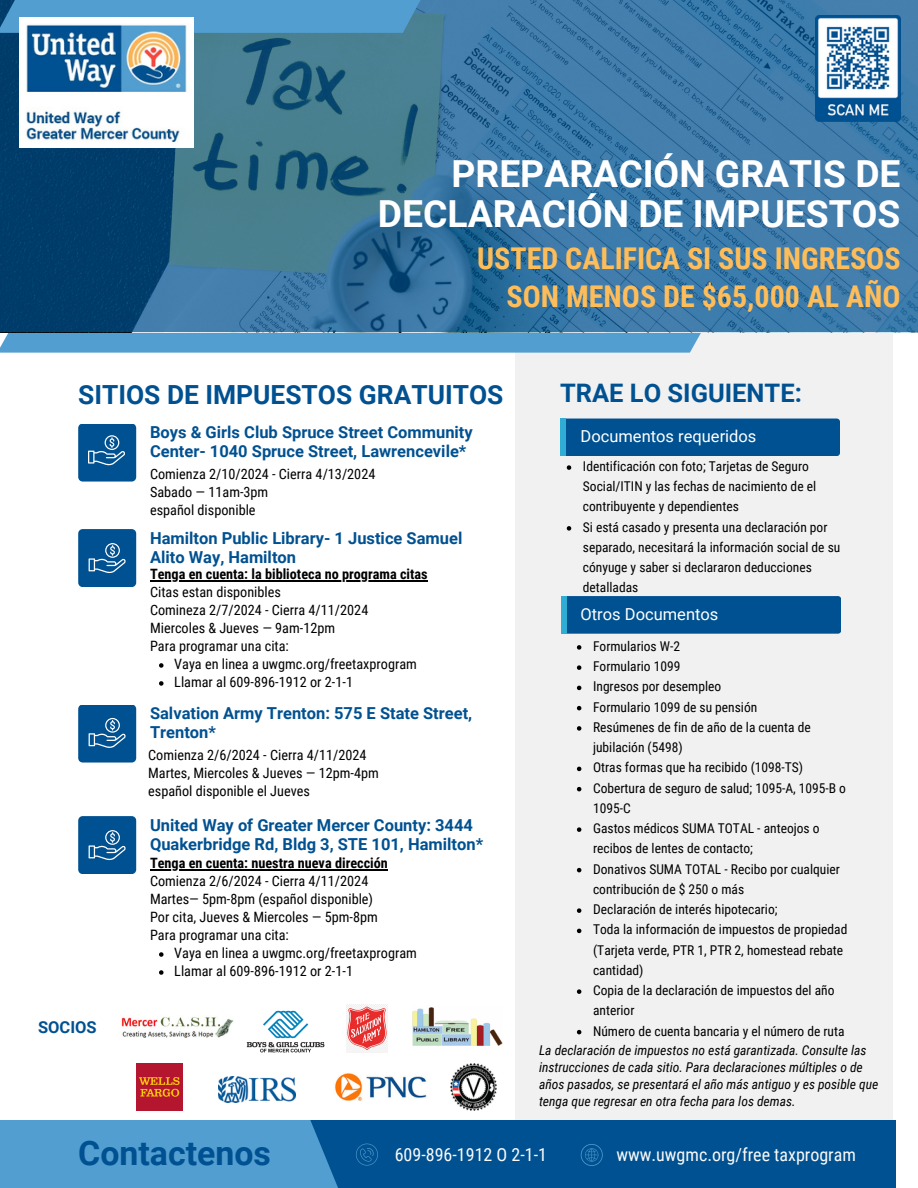
<style>
.page{position:relative;width:918px;height:1188px;background:#fff}
.page>*{position:absolute;margin:0;border:0;box-sizing:border-box;transform-origin:0 0}
.t1{font:700 37.35px "Roboto";color:#fff}
.t2{font:700 33.9px "Roboto";color:#005191}
.t3{font:700 30px "Roboto Condensed";color:#ffbd59}
.t4{font:700 26.4px "Roboto";color:#005191}
.t5{font:700 25.5px "Roboto";color:#005191}
.t6{font:18px "Roboto Condensed";color:#fafafa}
.t7{font:700 16.5px/19.2px "Roboto";color:#005191}
.t8{font:16.5px "Roboto";color:#fff}
.t9{font:14.25px "Roboto Condensed";color:#000}
.t10{font:700 14.25px "Roboto Condensed";color:#000}
.t11{font:13.5px/20.2px "Roboto Condensed";color:#000}
.t12{font:italic 13.5px/16.8px "Roboto Condensed";color:#000}
</style>
<div class="page">
<div style="left:515px;top:0;width:378px;height:1188px;background:#f1f1f1"></div>
<div style="left:234px;top:1120px;width:662px;height:68px;background:#005191"></div>
<svg style="left:0;top:1120px;width:369px;height:68px;background:#4995c9"></svg>
<svg style="left:581px;top:1144px;width:22px;height:22px"></svg>
<svg style="left:356px;top:1144px;width:22px;height:22px"></svg>
<div style="left:561px;top:596px;width:280px;height:38px;background:#005191;border-radius:3px"></div>
<div style="left:561px;top:596px;width:6px;height:38px;background:#30add4"></div>
<div style="left:560px;top:419px;width:280px;height:37px;background:#005191;border-radius:3px"></div>
<div style="left:560px;top:419px;width:5px;height:37px;background:#30add4"></div>
<svg style="left:78px;top:424px;width:58px;height:58px;background:#145e99"></svg>
<svg style="left:0;top:0;width:918px;height:353px;fill:#539ed0"></svg>
<svg style="left:0;top:0;width:917px;height:332px;background:#347099"></svg>
<svg style="left:0;top:0;width:478px;height:33px;background:#4f97c7"></svg>
<svg style="left:78px;top:529px;width:58px;height:58px;background:#125d99"></svg>
<svg style="left:78px;top:705px;width:58px;height:58px;background:#145e99"></svg>
<svg style="left:78px;top:816px;width:58px;height:58px;background:#135d99"></svg>
<img style="left:20px;top:17px;width:173px;height:131px">
<img style="left:121px;top:1017px;width:112px;height:21px">
<img style="left:247px;top:1010px;width:77px;height:43px">
<img style="left:347px;top:1005px;width:40px;height:48px">
<img style="left:412px;top:1007px;width:90px;height:39px">
<img style="left:136px;top:1064px;width:46px;height:46px">
<img style="left:219px;top:1077px;width:76px;height:25px">
<img style="left:334px;top:1073px;width:93px;height:27px">
<img style="left:451px;top:1064px;width:46px;height:46px">
<img style="left:815px;top:15px;width:86px;height:106px">
<svg style="left:577px;top:645px;width:4px;height:5px"></svg>
<svg style="left:577px;top:665px;width:4px;height:5px"></svg>
<svg style="left:577px;top:686px;width:4px;height:4px"></svg>
<svg style="left:577px;top:706px;width:4px;height:4px"></svg>
<svg style="left:577px;top:726px;width:4px;height:5px"></svg>
<svg style="left:577px;top:767px;width:4px;height:4px"></svg>
<svg style="left:577px;top:787px;width:4px;height:4px"></svg>
<svg style="left:577px;top:827px;width:4px;height:5px"></svg>
<svg style="left:577px;top:868px;width:4px;height:4px"></svg>
<svg style="left:577px;top:908px;width:4px;height:5px"></svg>
<svg style="left:577px;top:929px;width:4px;height:4px"></svg>
<svg style="left:577px;top:989px;width:4px;height:5px"></svg>
<svg style="left:577px;top:1030px;width:4px;height:4px"></svg>
<svg style="left:567px;top:465px;width:4px;height:5px"></svg>
<svg style="left:567px;top:526px;width:4px;height:5px"></svg>
<hr style="left:150px;top:580px;width:278px;height:1px;background:#000">
<svg style="left:159px;top:663px;width:5px;height:5px"></svg>
<svg style="left:159px;top:681px;width:5px;height:5px"></svg>
<hr style="left:150px;top:869px;width:238px;height:1px;background:#000">
<svg style="left:159px;top:952px;width:5px;height:5px"></svg>
<svg style="left:159px;top:970px;width:5px;height:5px"></svg>
<p class="t1" style="left:452px;top:152px;width:451px">PREPARACIÓN GRATIS DE</p>
<p class="t1" style="left:378px;top:193px;width:524px">DECLARACIÓN DE IMPUESTOS</p>
<p class="t3" style="left:477px;top:241px;width:425px">USTED CALIFICA SI SUS INGRESOS</p>
<p class="t3" style="left:507px;top:279px;width:395px">SON MENOS DE $65,000 AL AÑO</p>
<p class="t4" style="left:78px;top:380px;width:427px">SITIOS DE IMPUESTOS GRATUITOS</p>
<p class="t7" style="left:150px;top:423px;width:324px">Boys &amp; Girls Club Spruce Street Community<br>Center- 1040 Spruce Street, Lawrencevile*</p>
<p class="t9" style="left:150px;top:466px;width:227px">Comienza 2/10/2024 - Cierra 4/13/2024</p>
<p class="t9" style="left:150px;top:484px;width:120px">Sabado — 11am-3pm</p>
<p class="t9" style="left:150px;top:502px;width:107px">español disponible</p>
<p class="t7" style="left:38px;top:1017px;width:60px">SOCIOS</p>
<p class="t7" style="left:150px;top:528px;width:314px">Hamilton Public Library- 1 Justice Samuel<br>Alito Way, Hamilton</p>
<p class="t10" style="left:150px;top:566px;width:279px">Tenga en cuenta: la biblioteca no programa citas</p>
<p class="t9" style="left:150px;top:584px;width:132px">Citas estan disponibles</p>
<p class="t9" style="left:150px;top:602px;width:220px">Comineza 2/7/2024 - Cierra 4/11/2024</p>
<p class="t9" style="left:150px;top:620px;width:187px">Miercoles &amp; Jueves — 9am-12pm</p>
<p class="t9" style="left:150px;top:638px;width:140px">Para programar una cita:</p>
<p class="t9" style="left:174px;top:656px;width:244px">Vaya en linea a uwgmc.org/freetaxprogram</p>
<p class="t9" style="left:174px;top:674px;width:180px">Llamar al 609-896-1912 or 2-1-1</p>
<p class="t7" style="left:150px;top:704px;width:324px">Salvation Army Trenton: 575 E State Street,<br>Trenton*</p>
<p class="t9" style="left:148px;top:746px;width:220px">Comienza 2/6/2024 - Cierra 4/11/2024</p>
<p class="t9" style="left:148px;top:764px;width:232px">Martes, Miercoles &amp; Jueves — 12pm-4pm</p>
<p class="t9" style="left:148px;top:782px;width:163px">español disponible el Jueves</p>
<p class="t7" style="left:150px;top:815px;width:335px">United Way of Greater Mercer County: 3444<br>Quakerbridge Rd, Bldg 3, STE 101, Hamilton*</p>
<p class="t10" style="left:150px;top:855px;width:239px">Tenga en cuenta: nuestra nueva dirección</p>
<p class="t9" style="left:150px;top:873px;width:220px">Comienza 2/6/2024 - Cierra 4/11/2024</p>
<p class="t9" style="left:150px;top:891px;width:225px">Martes— 5pm-8pm (español disponible)</p>
<p class="t9" style="left:150px;top:909px;width:229px">Por cita, Jueves &amp; Miercoles — 5pm-8pm</p>
<p class="t9" style="left:150px;top:927px;width:140px">Para programar una cita:</p>
<p class="t9" style="left:174px;top:945px;width:244px">Vaya en linea a uwgmc.org/freetaxprogram</p>
<p class="t9" style="left:174px;top:963px;width:180px">Llamar al 609-896-1912 or 2-1-1</p>
<p class="t5" style="left:560px;top:379px;width:243px">TRAE LO SIGUIENTE:</p>
<p class="t8" style="left:581px;top:427px;width:177px">Documentos requeridos</p>
<p class="t11" style="left:583px;top:456px;width:235px">Identificación con foto; Tarjetas de Seguro<br>Social/ITIN y las fechas de nacimiento de el contribuyente y dependientes</p>
<p class="t11" style="left:583px;top:517px;width:259px">Si está casado y presenta una declaración por separado, necesitará la información social de su cónyuge y saber si declararon deducciones detalladas</p>
<p class="t8" style="left:581px;top:605px;width:139px">Otros Documentos</p>
<p class="t11" style="left:593px;top:636px;width:89px">Formularios W-2</p>
<p class="t11" style="left:593px;top:656px;width:89px">Formulario 1099</p>
<p class="t11" style="left:593px;top:677px;width:130px">Ingresos por desempleo</p>
<p class="t11" style="left:593px;top:697px;width:166px">Formulario 1099 de su pensión</p>
<p class="t11" style="left:593px;top:717px;width:219px">Resúmenes de fin de año de la cuenta de jubilación (5498)</p>
<p class="t11" style="left:593px;top:758px;width:212px">Otras formas que ha recibido (1098-TS)</p>
<p class="t11" style="left:593px;top:778px;width:254px">Cobertura de seguro de salud; 1095-A, 1095-B o<br>1095-C</p>
<p class="t11" style="left:593px;top:818px;width:228px">Gastos médicos SUMA TOTAL - anteojos o recibos de lentes de contacto;</p>
<p class="t11" style="left:593px;top:859px;width:248px">Donativos SUMA TOTAL - Recibo por cualquier contribución de $ 250 o más</p>
<p class="t11" style="left:593px;top:899px;width:186px">Declaración de interés hipotecario;</p>
<p class="t11" style="left:593px;top:920px;width:256px">Toda la información de impuestos de propiedad (Tarjeta verde, PTR 1, PTR 2, homestead rebate cantidad)</p>
<p class="t11" style="left:593px;top:980px;width:243px">Copia de la declaración de impuestos del año anterior</p>
<p class="t11" style="left:593px;top:1021px;width:253px">Número de cuenta bancaria y el número de ruta</p>
<p class="t12" style="left:539px;top:1042px;width:341px">La declaración de impuestos no está garantizada. Consulte las instrucciones de cada sitio. Para declaraciones múltiples o de años pasados, se presentará el año más antiguo y es posible que tenga que regresar en otra fecha para los demas.</p>
<p class="t2" style="left:78px;top:1134px;width:194px">Contactenos</p>
<p class="t6" style="left:395px;top:1145px;width:154px">609-896-1912 O 2-1-1</p>
<p class="t6" style="left:617px;top:1145px;width:241px">www.uwgmc.org/free taxprogram</p>
</div>
